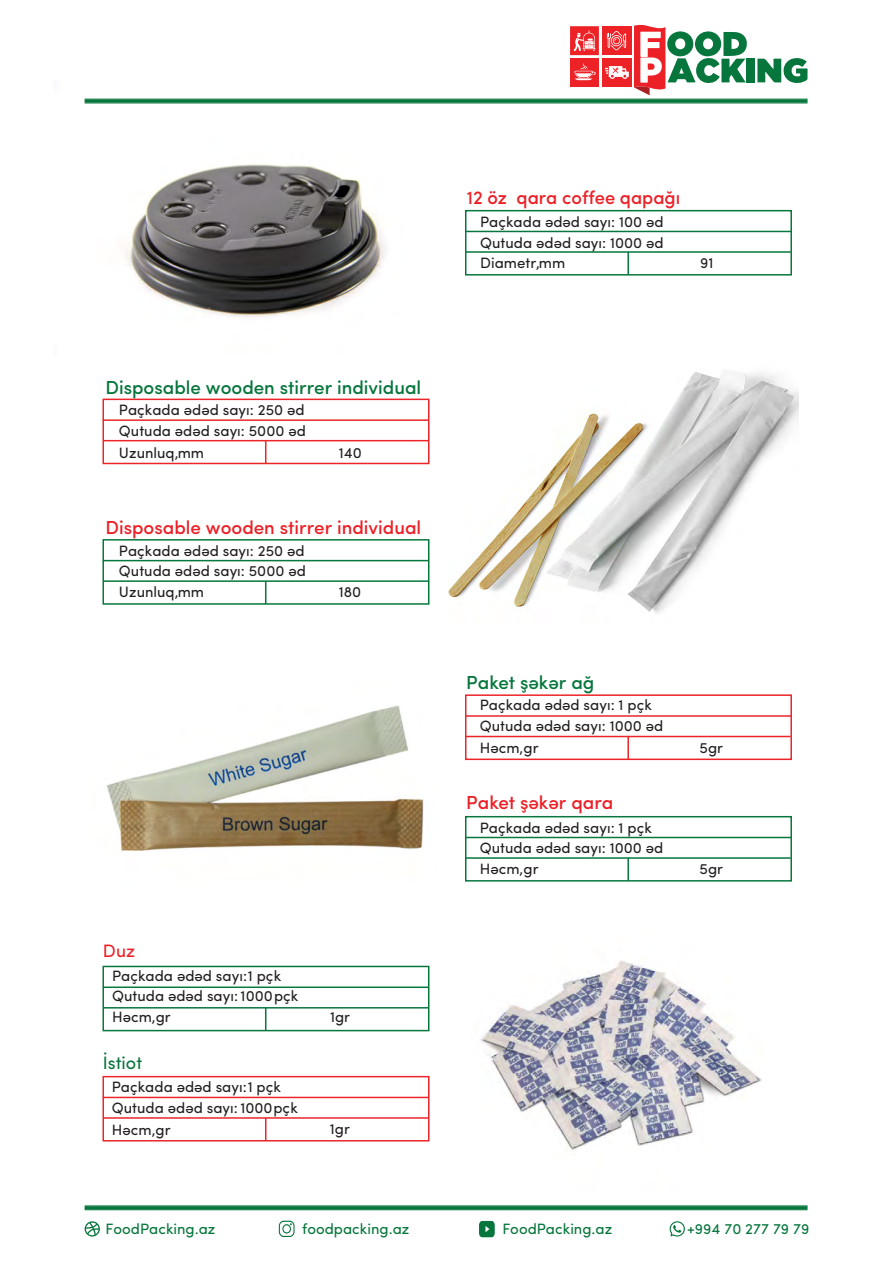
<style>
.page{position:relative;width:893px;height:1263px;background:#fff}
.page>*{position:absolute;margin:0;border:0;box-sizing:border-box;transform-origin:0 0}
.t1{font:500 18.9px "Sofia Pro";color:#ec2027}
.t2{font:500 18.9px "Sofia Pro";color:#06763c}
.t3{font:18px "Sofia Pro";color:#06763c}
.t4{font:18px "Sofia Pro";color:#ec2027}
.t5{font:15px/20.4px "Sofia Pro";color:#231f20}
.t6{font:15px "Sofia Pro";color:#06763c}
</style>
<div class="page">
<img style="left:448px;top:372px;width:351px;height:242px">
<img style="left:84px;top:98px;width:381px;height:220px">
<img style="left:102px;top:705px;width:328px;height:268px">
<img style="left:480px;top:960px;width:282px;height:191px">
<div style="left:465px;top:210px;width:327px;height:66px;border:2px solid #06773d"></div>
<hr style="left:465px;top:231px;width:326px;height:1px;background:#06773d">
<hr style="left:466px;top:251px;width:325px;height:2px;background:#06773d">
<hr style="left:627px;top:252px;width:2px;height:23px;background:#06773d">
<div style="left:102px;top:399px;width:327px;height:65px;border:2px solid #ec2529"></div>
<hr style="left:103px;top:419px;width:326px;height:2px;background:#ec2529">
<hr style="left:103px;top:440px;width:325px;height:1px;background:#ec2529">
<svg style="left:265px;top:441px;width:1px;height:22px"></svg>
<div style="left:465px;top:694px;width:327px;height:66px;border:2px solid #ec2529"></div>
<hr style="left:465px;top:715px;width:326px;height:2px;background:#ec2529">
<hr style="left:466px;top:736px;width:325px;height:1px;background:#ec2529">
<hr style="left:627px;top:736px;width:2px;height:23px;background:#ec2529">
<div style="left:102px;top:539px;width:327px;height:66px;border:2px solid #06773d"></div>
<hr style="left:103px;top:560px;width:326px;height:1px;background:#06773d">
<hr style="left:103px;top:580px;width:325px;height:2px;background:#06773d">
<svg style="left:265px;top:582px;width:1px;height:22px"></svg>
<div style="left:103px;top:1076px;width:326px;height:65px;border:2px solid #ec2529"></div>
<hr style="left:103px;top:1097px;width:326px;height:1px;background:#ec2529">
<hr style="left:103px;top:1117px;width:325px;height:2px;background:#ec2529">
<svg style="left:265px;top:1119px;width:1px;height:22px"></svg>
<div style="left:102px;top:966px;width:327px;height:65px;border:2px solid #06773d"></div>
<hr style="left:103px;top:986px;width:326px;height:2px;background:#06773d">
<hr style="left:103px;top:1007px;width:325px;height:1px;background:#06773d">
<svg style="left:265px;top:1008px;width:1px;height:22px"></svg>
<div style="left:465px;top:816px;width:327px;height:65px;border:2px solid #06773d"></div>
<hr style="left:465px;top:837px;width:326px;height:1px;background:#06773d">
<hr style="left:466px;top:857px;width:325px;height:2px;background:#06773d">
<hr style="left:627px;top:858px;width:2px;height:23px;background:#06773d">
<svg style="left:85px;top:99px;width:722px;height:4px;background:#177f49"></svg>
<hr style="left:85px;top:103px;width:722px;height:1px;background:#06763c">
<hr style="left:85px;top:1205px;width:722px;height:1px;background:#06763c">
<hr style="left:85px;top:1206px;width:722px;height:3px;background:#06763c">
<hr style="left:85px;top:1209px;width:722px;height:1px;background:#06763c">
<div style="left:570px;top:58px;width:29px;height:29px;background:#ed2227"></div>
<div style="left:602px;top:26px;width:29px;height:29px;background:#ed2227"></div>
<div style="left:602px;top:58px;width:29px;height:29px;background:#ed2227"></div>
<svg style="left:757px;top:58px;width:50px;height:25px"></svg>
<div style="left:746px;top:58px;width:8px;height:25px;background:#06763c"></div>
<svg style="left:570px;top:26px;width:29px;height:29px"></svg>
<svg style="left:605px;top:25px;width:142px;height:70px"></svg>
<svg style="left:574px;top:63px;width:22px;height:17px"></svg>
<svg style="left:669px;top:1221px;width:16px;height:16px"></svg>
<svg style="left:85px;top:1221px;width:15px;height:15px"></svg>
<svg style="left:279px;top:1221px;width:16px;height:16px"></svg>
<svg style="left:479px;top:1221px;width:16px;height:16px"></svg>
<p class="t2" style="left:105px;top:373px;width:317px">Disposable wooden stirrer individual</p>
<p class="t5" style="left:119px;top:398px;width:188px;line-height:21.1px;text-align:justify">Paçkada ÿdÿd sayı: 250 ÿd Qutuda ÿdÿd sayı: 5000 ÿd Uzunluq,mm</p>
<p class="t5" style="left:339px;top:441px;width:24px">140</p>
<p class="t1" style="left:105px;top:513px;width:317px">Disposable wooden stirrer individual</p>
<p class="t5" style="left:119px;top:539px;width:188px;text-align:justify">Paçkada ÿdÿd sayı: 250 ÿd Qutuda ÿdÿd sayı: 5000 ÿd Uzunluq,mm</p>
<p class="t5" style="left:339px;top:580px;width:24px">180</p>
<p class="t4" style="left:103px;top:937px;width:34px">Duz</p>
<p class="t5" style="left:112px;top:964px;width:188px">Paçkada ÿdÿd sayı:1 pçk<br>Qutuda ÿdÿd sayı: 1000pçk<br>Hÿcm,gr</p>
<p class="t5" style="left:330px;top:1006px;width:22px">1gr</p>
<p class="t3" style="left:103px;top:1049px;width:41px">İstiot</p>
<p class="t5" style="left:112px;top:1076px;width:188px">Paçkada ÿdÿd sayı:1 pçk<br>Qutuda ÿdÿd sayı: 1000pçk</p>
<p class="t5" style="left:112px;top:1118px;width:60px">Hÿcm,gr</p>
<p class="t5" style="left:330px;top:1117px;width:22px">1gr</p>
<p class="t1" style="left:467px;top:183px;width:215px">12 öz qara coffee qapağı</p>
<p class="t5" style="left:480px;top:211px;width:185px;text-align:justify">Paçkada ÿdÿd sayı: 100 ÿd Qutuda ÿdÿd sayı: 1000 ÿd Diametr,mm</p>
<p class="t5" style="left:700px;top:252px;width:15px">91</p>
<p class="t2" style="left:466px;top:668px;width:130px">Paket şÿkÿr ağ</p>
<p class="t5" style="left:480px;top:693px;width:185px;line-height:21.1px">Paçkada ÿdÿd sayı: 1 pçk<br>Qutuda ÿdÿd sayı: 1000 ÿd<br>Hÿcm,gr</p>
<p class="t1" style="left:466px;top:789px;width:149px">Paket şÿkÿr qara</p>
<p class="t5" style="left:480px;top:816px;width:185px">Paçkada ÿdÿd sayı: 1 pçk<br>Qutuda ÿdÿd sayı: 1000 ÿd<br>Hÿcm,gr</p>
<p class="t5" style="left:700px;top:736px;width:25px">5gr</p>
<p class="t5" style="left:700px;top:857px;width:25px">5gr</p>
<p class="t6" style="left:106px;top:1218px;width:111px">FoodPacking.az</p>
<p class="t6" style="left:302px;top:1218px;width:109px">foodpacking.az</p>
<p class="t6" style="left:502px;top:1218px;width:111px">FoodPacking.az</p>
<p class="t6" style="left:687px;top:1218px;width:124px">+994 70 277 79 79</p>
</div>
